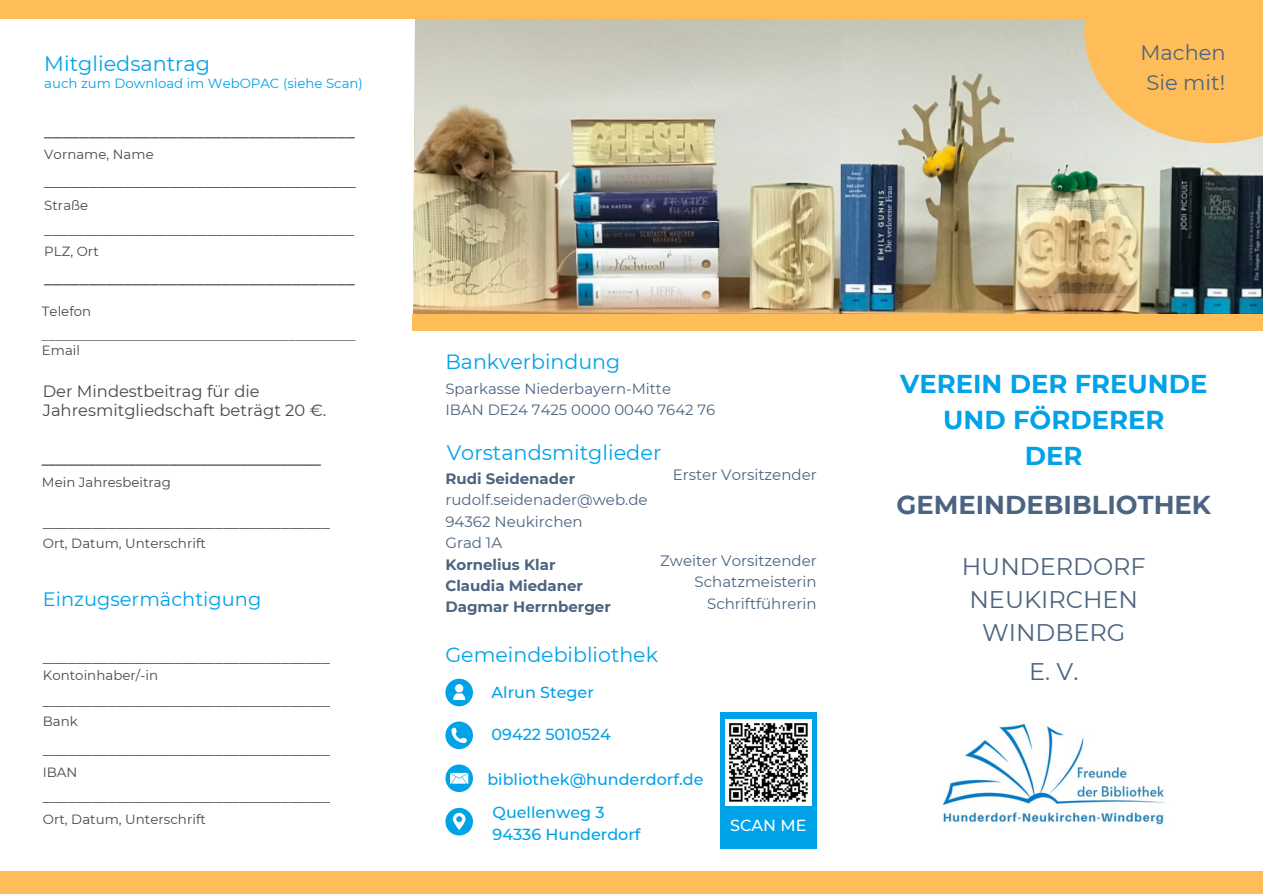
<style>
.page{position:relative;width:1263px;height:894px;background:#fff}
.page>*{position:absolute;margin:0;border:0;box-sizing:border-box;transform-origin:0 0}
.t1{font:700 25.8px/36px "Montserrat";color:#00a2e8;text-align:center}
.t2{font:700 25.8px "Montserrat";color:#4c6480}
.t3{font:24px/33px "Montserrat";color:#4c6480;text-align:center}
.t4{font:21px/30.3px "Montserrat";color:#4c6480}
.t5{font:20.85px "Montserrat";color:#00a2e8}
.t6{font:20.55px "Montserrat";color:#00a2e8}
.t7{font:19.35px "Montserrat";color:#00a2e8}
.t8{font:17.85px "Calibri";color:#474747}
.t9{font:17.85px "Montserrat";color:#474747}
.t10{font:16.35px/19.2px "Montserrat";color:#474747}
.t11{font:500 15.9px/21.3px "Montserrat";color:#00a2e8}
.t12{font:500 15.9px "Montserrat";color:#fff}
.t13{font:700 15px/21.3px "Montserrat";color:#4c6480}
.t14{font:15px/21.3px "Montserrat";color:#4c6480;text-align:right}
.t15{font:14.85px/20.2px "Montserrat";color:#4c6480}
.t16{font:13.35px "Montserrat";color:#474747}
.t17{font:13.35px "Calibri";color:#000}
.t18{font:13.35px "Montserrat";color:#00a2e8}
.s1{font-weight:400}
</style>
<div class="page">
<svg style="left:445px;top:721px;width:28px;height:27px"></svg>
<img style="left:415px;top:19px;width:848px;height:295px">
<div style="left:1084px;top:0;width:179px;height:143px;background:#ffbd59"></div>
<img style="left:942px;top:723px;width:224px;height:102px">
<svg style="left:445px;top:764px;width:28px;height:27px"></svg>
<svg style="left:445px;top:807px;width:28px;height:28px"></svg>
<div style="left:0;top:871px;width:1263px;height:22px;background:#ffbd59"></div>
<img style="left:413px;top:30px;width:428px;height:284px">
<div style="left:413px;top:314px;width:850px;height:16px;background:#ffbd59"></div>
<div style="left:0;top:0;width:1263px;height:19px;background:#ffbd59"></div>
<svg style="left:445px;top:678px;width:28px;height:28px"></svg>
<div style="left:720px;top:711px;width:97px;height:137px;background:#00a2e8"></div>
<img style="left:726px;top:719px;width:85px;height:86px">
<p class="t5" style="left:44px;top:51px;width:167px">Mitgliedsantrag</p>
<p class="t18" style="left:44px;top:75px;width:320px">auch zum Download im WebOPAC (siehe Scan)</p>
<h6 class="t8" style="left:44px;top:122px;width:312px">___________________________________</h6>
<h6 class="t16" style="left:44px;top:146px;width:111px">Vorname, Name</h6>
<h6 class="t9" style="left:44px;top:169px;width:313px">___________________________________</h6>
<h6 class="t16" style="left:44px;top:197px;width:45px">Straße</h6>
<h6 class="t10" style="left:44px;top:220px;width:311px">______________________________________</h6>
<h6 class="t16" style="left:44px;top:243px;width:56px">PLZ, Ort</h6>
<h6 class="t8" style="left:44px;top:268px;width:312px">___________________________________</h6>
<p class="t16" style="left:42px;top:303px;width:51px">Telefon</p>
<h3 class="t16" style="left:42px;top:326px;width:315px">_______________________________________________</h3>
<h6 class="t16" style="left:42px;top:342px;width:40px">Email</h6>
<h6 class="t10" style="left:43px;top:381px;width:285px">Der Mindestbeitrag für die<br>Jahresmitgliedschaft beträgt 20 €.</h6>
<h6 class="t17" style="left:42px;top:452px;width:281px">__________________________________________</h6>
<h3 class="t16" style="left:42px;top:474px;width:130px">Mein Jahresbeitrag</h3>
<h6 class="t10" style="left:43px;top:513px;width:289px">___________________________________</h6>
<h6 class="t16" style="left:43px;top:535px;width:165px">Ort, Datum, Unterschrift</h6>
<h6 class="t7" style="left:43px;top:587px;width:220px">Einzugsermächtigung</h6>
<h6 class="t10" style="left:43px;top:647px;width:289px">___________________________________</h6>
<h6 class="t16" style="left:43px;top:667px;width:117px">Kontoinhaber/-in</h6>
<h6 class="t10" style="left:43px;top:690px;width:289px">___________________________________</h6>
<h6 class="t16" style="left:43px;top:713px;width:37px">Bank</h6>
<h1 class="t16" style="left:43px;top:764px;width:36px">IBAN</h1>
<h1 class="t16" style="left:43px;top:811px;width:165px">Ort, Datum, Unterschrift</h1>
<h2 class="t4" style="left:1140px;top:37px;width:87px">Machen<br>Sie mit!</h2>
<h6 class="t6" style="left:445px;top:348px;width:176px">Bankverbindung</h6>
<h6 class="t15" style="left:445px;top:379px;width:271px">Sparkasse Niederbayern-Mitte<br>IBAN DE24 7425 0000 0040 7642 76</h6>
<p class="t5" style="left:447px;top:439px;width:216px">Vorstandsmitglieder</p>
<h3 class="t13" style="left:445px;top:468px;width:204px">Rudi Seidenader <span class="s1">rudolf.seidenader@web.de<br>94362 Neukirchen<br>Grad 1A<br></span>Kornelius Klar<br>Claudia Miedaner<br>Dagmar Herrnberger</h3>
<h2 class="t14" style="left:673px;top:464px;width:145px">Erster Vorsitzender</h2>
<p class="t14" style="left:660px;top:549px;width:158px">Zweiter Vorsitzender<br>Schatzmeisterin<br>Schriftführerin</p>
<h5 class="t6" style="left:445px;top:641px;width:214px">Gemeindebibliothek</h5>
<p class="t11" style="left:492px;top:681px;width:104px">Alrun Steger</p>
<p class="t11" style="left:492px;top:723px;width:121px">09422 5010524</p>
<p class="t11" style="left:487px;top:767px;width:218px">bibliothek@hunderdorf.de</p>
<p class="t11" style="left:493px;top:801px;width:149px">Quellenweg 3<br>94336 Hunderdorf</p>
<h4 class="t12" style="left:730px;top:815px;width:78px">SCAN ME</h4>
<h6 class="t1" style="left:900px;top:366px;width:309px">VEREIN DER FREUNDE<br>UND FÖRDERER<br>DER</h6>
<h1 class="t2" style="left:896px;top:489px;width:316px">GEMEINDEBIBLIOTHEK</h1>
<h6 class="t3" style="left:962px;top:550px;width:186px">HUNDERDORF<br>NEUKIRCHEN<br>WINDBERG</h6>
<p class="t3" style="left:1029px;top:654px;width:51px">E. V.</p>
</div>
